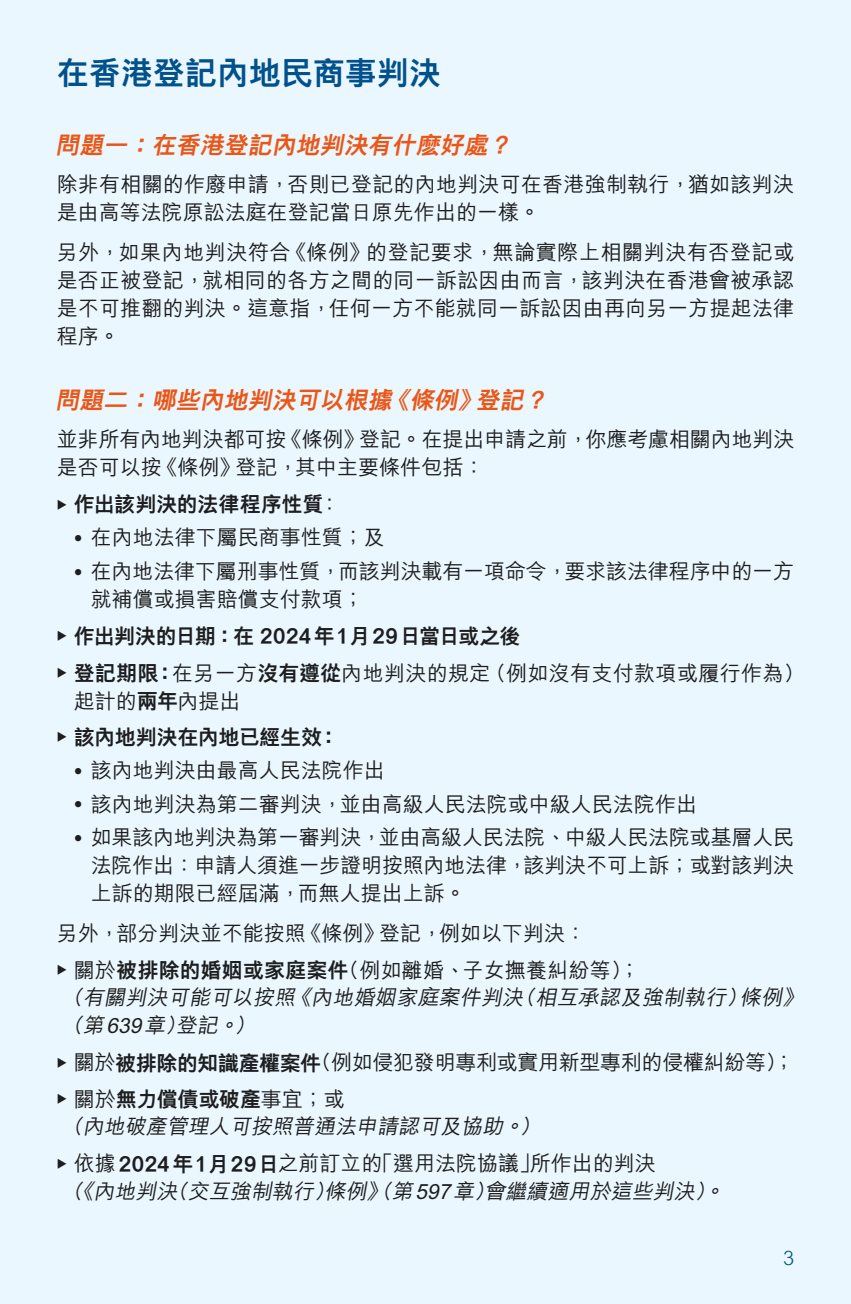
<style>
.page{position:relative;width:851px;height:1304px;background:#fff}
.page>*{position:absolute;margin:0;border:0;box-sizing:border-box;transform-origin:0 0}
.t1{font:800 32px "M Hei HK";color:#00518c}
.t2{font:italic 800 24px "M Hei HK";color:#ea5617}
.t3{font:500 21px/28px "M Hei HK";color:#1d1e1f}
.t4{font:italic 500 21px/28px "M Hei HK";color:#1d1e1f}
.t5{font:800 21px/36.4px "M Hei HK";letter-spacing:-.015em;color:#1d1e1f}
.t6{font:300 20px "M Hei HK";color:#00518c}
.s1{font-weight:800}
.s2{font-weight:500}
.s3{font-style:normal}
.s4{font-weight:800;font-style:normal}
</style>
<div class="page">
<div style="left:0;top:0;width:850px;height:1304px;background:#ebf7fe"></div>
<h1 class="t1" style="left:57px;top:57px;width:385px">在香港登記內地民商事判決</h1>
<p class="t2" style="left:55px;top:133px;width:462px">問題一：在香港登記內地判決有什麽好處？</p>
<p class="t3" style="left:57px;top:169px;width:738px">除非有相關的作廢申請，否則已登記的內地判決可在香港強制執行，猶如該判決是由高等法院原訟法庭在登記當日原先作出的一樣。</p>
<p class="t3" style="left:57px;top:236px;width:739px;text-align:justify">另外，如果內地判決符合《條例》的登記要求，無論實際上相關判決有否登記或是否正被登記，就相同的各方之間的同一訴訟因由而言，該判決在香港會被承認是不可推翻的判決。這意指，任何一方不能就同一訴訟因由再向另一方提起法律程序。</p>
<p class="t2" style="left:55px;top:388px;width:498px">問題二：哪些內地判決可以根據《條例》登記？</p>
<p class="t3" style="left:57px;top:423px;width:739px">並非所有內地判決都可按《條例》登記。在提出申請之前，你應考慮相關內地判決是否可以按《條例》登記，其中主要條件包括：</p>
<p class="t3" style="left:91px;top:486px;width:704px;line-height:33.2px;text-indent:-17px"><span class="s1">作出該判決的法律程序性質</span>：<br>在內地法律下屬民商事性質；及<br>在內地法律下屬刑事性質，而該判決載有一項命令，要求該法律程序中的一方</p>
<p class="t3" style="left:91px;top:583px;width:275px">就補償或損害賠償支付款項；</p>
<p class="t5" style="left:74px;top:618px;width:732px">作出判決的日期：在 2024年1月29日當日或之後<br>登記期限：<span class="s2">在另一方</span>沒有遵從<span class="s2">內地判決的規定（例如沒有支付款項或履行作為）</span></p>
<p class="t5" style="left:74px;top:682px;width:267px"><span class="s2">起計的</span>兩年<span class="s2">內提出<br></span>該內地判決在內地已經生效：</p>
<p class="t3" style="left:91px;top:752px;width:704px;line-height:33.6px">該內地判決由最高人民法院作出<br>該內地判決為第二審判決，並由高級人民法院或中級人民法院作出<br>如果該內地判決為第一審判決，並由高級人民法院、中級人民法院或基層人民</p>
<p class="t3" style="left:91px;top:850px;width:704px">法院作出：申請人須進一步證明按照內地法律，該判決不可上訴；或對該判決上訴的期限已經屆滿，而無人提出上訴。</p>
<p class="t3" style="left:74px;top:912px;width:568px;line-height:37.4px;text-indent:-17px">另外，部分判決並不能按照《條例》登記，例如以下判決：<br>關於<span class="s1">被排除的婚姻或家庭案件</span>（例如離婚、子女撫養糾紛等）；</p>
<p class="t4" style="left:62px;top:982px;width:747px">（有關判決可能可以按照《內地婚姻家庭案件判決（相互承認及強制執行）條例》（第639章）登記。）</p>
<p class="t3" style="left:74px;top:1043px;width:722px;line-height:36.6px">關於<span class="s1">被排除的知識產權案件</span>（例如侵犯發明專利或實用新型專利的侵權糾紛等）；關於<span class="s1">無力償債或破產</span>事宜；或</p>
<p class="t4" style="left:74px;top:1106px;width:583px;line-height:37.4px;text-indent:-12px">（內地破產管理人可按照普通法申請認可及協助。）<br><span class="s3">依據</span><span class="s4">2024年1月29日</span><span class="s3">之前訂立的「選用法院協議」所作出的判決</span></p>
<p class="t4" style="left:62px;top:1175px;width:669px">（《內地判決（交互強制執行）條例》（第597章）會繼續適用於這些判決）。</p>
<p class="t6" style="left:783px;top:1248px;width:13px">3</p>
</div>
